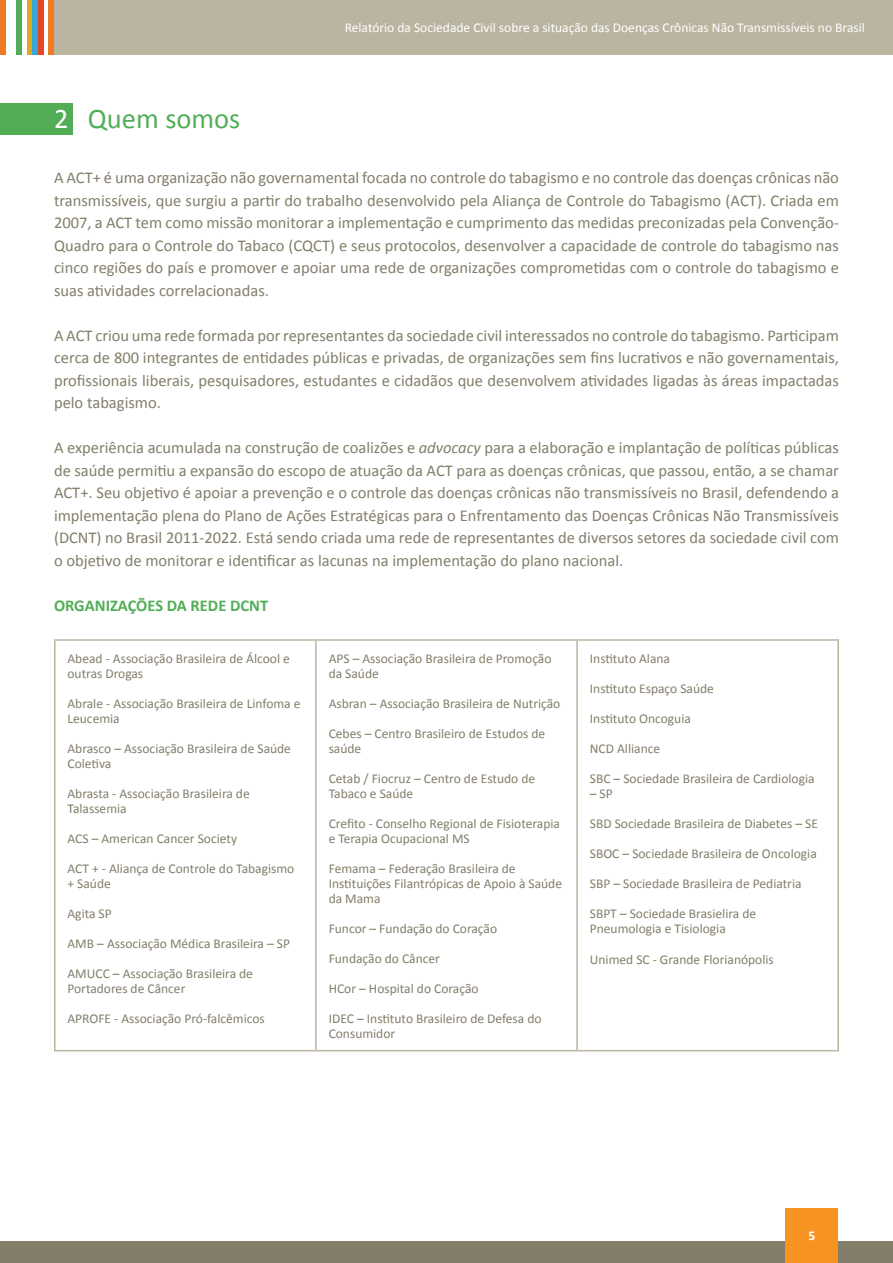
<style>
.page{position:relative;width:893px;height:1263px;background:#fff}
.page>*{position:absolute;margin:0;border:0;box-sizing:border-box;transform-origin:0 0}
.t1{font:28.5px "Calibri";color:#51ae56}
.t2{font:16.5px/22.5px "Calibri";color:#827e6a;text-align:justify}
.t3{font:700 16.5px "Calibri";color:#51ae56}
.t4{font:13.5px/15px "Calibri";color:#827e6a}
.t5{font:13.5px "Calibri";color:#fff}
.t6{font:700 13.5px "Calibri";color:#fff}
.s1{color:#fff}
.s2{font-style:italic}
</style>
<div class="page">
<div style="left:54px;top:0;width:839px;height:54px;background:#bbb4a1"></div>
<div style="left:0;top:0;width:5px;height:54px;background:#ef7c25"></div>
<div style="left:27px;top:0;width:5px;height:54px;background:#e3a723"></div>
<div style="left:32px;top:0;width:6px;height:54px;background:#37a7d5"></div>
<div style="left:38px;top:0;width:5px;height:54px;background:#e64624"></div>
<div style="left:16px;top:0;width:6px;height:54px;background:#51ae56"></div>
<div style="left:49px;top:0;width:5px;height:54px;background:#ef7c25"></div>
<div style="left:0;top:1242px;width:893px;height:21px;background:#827e6a"></div>
<div style="left:786px;top:1209px;width:52px;height:54px;background:#f79320"></div>
<div style="left:0;top:103px;width:73px;height:31px;background:#51ae56"></div>
<hr style="left:54px;top:639px;width:262px;height:2px;background:#bbb4a1">
<hr style="left:54px;top:641px;width:2px;height:409px;background:#bbb4a1">
<hr style="left:316px;top:639px;width:261px;height:2px;background:#bbb4a1">
<hr style="left:315px;top:641px;width:2px;height:409px;background:#bbb4a1">
<hr style="left:577px;top:639px;width:262px;height:2px;background:#bbb4a1">
<hr style="left:576px;top:641px;width:2px;height:409px;background:#bbb4a1">
<hr style="left:837px;top:641px;width:2px;height:409px;background:#bbb4a1">
<hr style="left:54px;top:1050px;width:262px;height:1px;background:#bbb4a1">
<hr style="left:316px;top:1050px;width:261px;height:1px;background:#bbb4a1">
<hr style="left:577px;top:1050px;width:262px;height:1px;background:#bbb4a1">
<h1 class="t1" style="left:54px;top:98px;width:188px"><span class="s1">2</span> Quem somos</h1>
<p class="t5" style="left:345px;top:18px;width:522px">Relatório da Sociedade Civil sobre a situação das Doenças Crônicas Não Transmissíveis no Brasil</p>
<p class="t2" style="left:54px;top:166px;width:786px">A ACT+ é uma organização não governamental focada no controle do tabagismo e no controle das doenças crônicas não transmissíveis, que surgiu a partir do trabalho desenvolvido pela Aliança de Controle do Tabagismo (ACT). Criada em 2007, a ACT tem como missão monitorar a implementação e cumprimento das medidas preconizadas pela Convenção-Quadro para o Controle do Tabaco (CQCT) e seus protocolos, desenvolver a capacidade de controle do tabagismo nas cinco regiões do país e promover e apoiar uma rede de organizações comprometidas com o controle do tabagismo e suas atividades correlacionadas.</p>
<p class="t2" style="left:54px;top:324px;width:786px">A ACT criou uma rede formada por representantes da sociedade civil interessados no controle do tabagismo. Participam cerca de 800 integrantes de entidades públicas e privadas, de organizações sem fins lucrativos e não governamentais, profissionais liberais, pesquisadores, estudantes e cidadãos que desenvolvem atividades ligadas às áreas impactadas pelo tabagismo.</p>
<p class="t2" style="left:54px;top:436px;width:786px">A experiência acumulada na construção de coalizões e <span class="s2">advocacy</span> para a elaboração e implantação de políticas públicas de saúde permitiu a expansão do escopo de atuação da ACT para as doenças crônicas, que passou, então, a se chamar ACT+. Seu objetivo é apoiar a prevenção e o controle das doenças crônicas não transmissíveis no Brasil, defendendo a implementação plena do Plano de Ações Estratégicas para o Enfrentamento das Doenças Crônicas Não Transmissíveis (DCNT) no Brasil 2011-2022. Está sendo criada uma rede de representantes de diversos setores da sociedade civil com o objetivo de monitorar e identificar as lacunas na implementação do plano nacional.</p>
<p class="t3" style="left:54px;top:594px;width:216px">ORGANIZAÇÕES DA REDE DCNT</p>
<p class="t4" style="left:68px;top:650px;width:224px">Abead - Associação Brasileira de Álcool e outras Drogas</p>
<p class="t4" style="left:68px;top:695px;width:234px">Abrale - Associação Brasileira de Linfoma e<br>Leucemia</p>
<p class="t4" style="left:68px;top:740px;width:225px">Abrasco – Associação Brasileira de Saúde<br>Coletiva</p>
<p class="t4" style="left:68px;top:785px;width:184px">Abrasta - Associação Brasileira de<br>Talassemia</p>
<p class="t4" style="left:68px;top:830px;width:171px">ACS – American Cancer Society</p>
<p class="t4" style="left:68px;top:860px;width:228px">ACT + - Aliança de Controle do Tabagismo + Saúde</p>
<p class="t4" style="left:68px;top:905px;width:46px">Agita SP</p>
<p class="t4" style="left:68px;top:935px;width:224px">AMB – Associação Médica Brasileira – SP</p>
<p class="t4" style="left:68px;top:965px;width:187px">AMUCC – Associação Brasileira de<br>Portadores de Câncer</p>
<p class="t4" style="left:68px;top:1010px;width:199px">APROFE - Associação Pró-falcêmicos</p>
<p class="t4" style="left:590px;top:650px;width:82px">Instituto Alana</p>
<p class="t4" style="left:590px;top:680px;width:126px">Instituto Espaço Saúde</p>
<p class="t4" style="left:590px;top:710px;width:103px">Instituto Oncoguia</p>
<p class="t4" style="left:590px;top:740px;width:72px">NCD Alliance</p>
<p class="t4" style="left:590px;top:770px;width:226px">SBC – Sociedade Brasileira de Cardiologia</p>
<p class="t4" style="left:590px;top:785px;width:24px">– SP</p>
<p class="t4" style="left:590px;top:815px;width:230px">SBD Sociedade Brasileira de Diabetes – SE</p>
<p class="t4" style="left:590px;top:845px;width:228px">SBOC – Sociedade Brasileira de Oncologia</p>
<p class="t4" style="left:590px;top:875px;width:213px">SBP – Sociedade Brasileira de Pediatria</p>
<p class="t4" style="left:590px;top:905px;width:168px">SBPT – Sociedade Brasielira de<br>Pneumologia e Tisiologia</p>
<p class="t4" style="left:590px;top:952px;width:186px">Unimed SC - Grande Florianópolis</p>
<p class="t4" style="left:329px;top:650px;width:224px">APS – Associação Brasileira de Promoção da Saúde</p>
<p class="t4" style="left:329px;top:695px;width:233px">Asbran – Associação Brasileira de Nutrição</p>
<p class="t4" style="left:329px;top:725px;width:218px">Cebes – Centro Brasileiro de Estudos de saúde</p>
<p class="t4" style="left:329px;top:770px;width:208px">Cetab / Fiocruz – Centro de Estudo de<br>Tabaco e Saúde</p>
<p class="t4" style="left:329px;top:815px;width:233px">Crefito - Conselho Regional de Fisioterapia e Terapia Ocupacional MS</p>
<p class="t4" style="left:329px;top:860px;width:235px">Femama – Federação Brasileira de<br>Instituições Filantrópicas de Apoio à Saúde da Mama</p>
<p class="t4" style="left:329px;top:920px;width:170px">Funcor – Fundação do Coração</p>
<p class="t4" style="left:329px;top:950px;width:113px">Fundação do Câncer</p>
<p class="t4" style="left:329px;top:980px;width:151px">HCor – Hospital do Coração</p>
<p class="t4" style="left:329px;top:1010px;width:214px">IDEC – Instituto Brasileiro de Defesa do<br>Consumidor</p>
<p class="t6" style="left:808px;top:1226px;width:8px">5</p>
</div>
